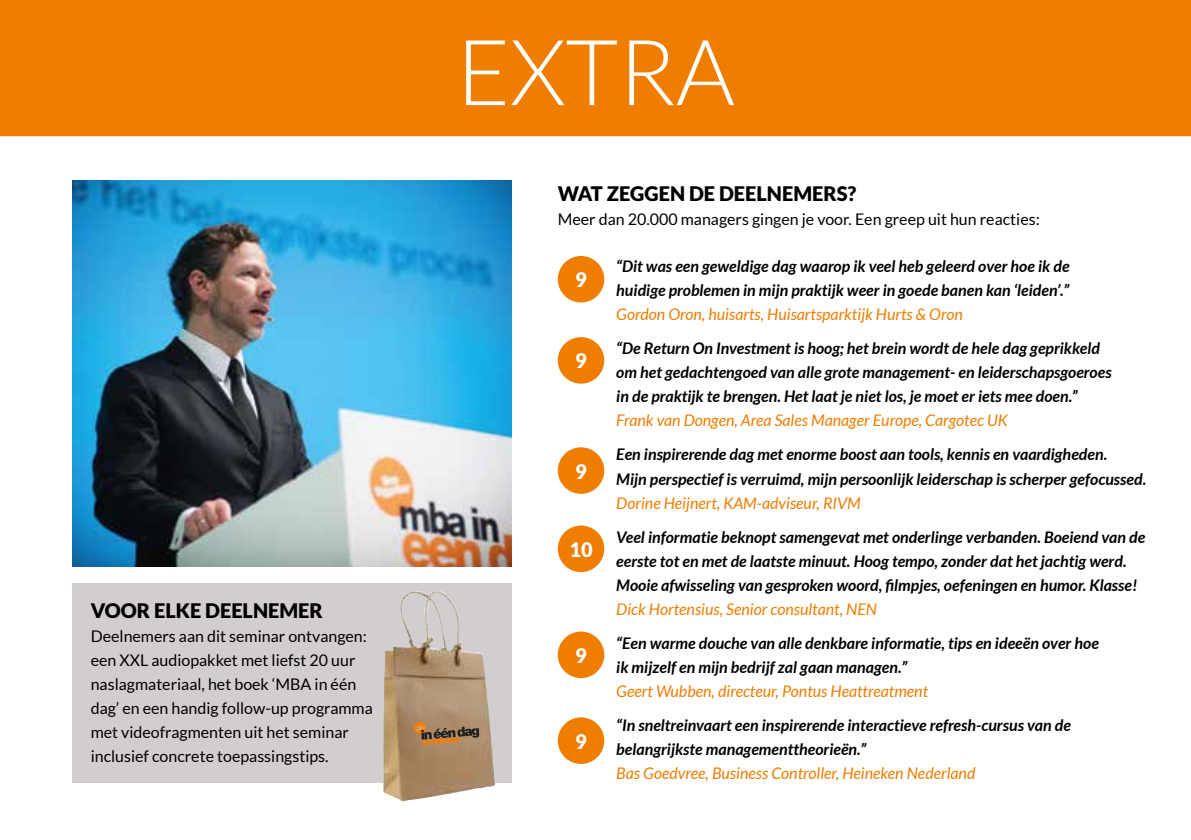
<style>
.page{position:relative;width:1191px;height:840px;background:#fff}
.page>*{position:absolute;margin:0;border:0;box-sizing:border-box;transform-origin:0 0}
.t1{font:300 91.2px "Lato";color:#fff}
.t2{font:900 20px "Lato";color:#000}
.t3{font:900 20px "Lato";color:#fff}
.t4{font:italic 700 16px/24px "Lato";color:#000}
.t5{font:16px/24px "Lato";color:#000}
.t6{font:italic 16px "Lato";color:#ef7d00}
</style>
<div class="page">
<div style="left:72px;top:583px;width:439px;height:199px;background:#d2cecf"></div>
<img style="left:72px;top:180px;width:439px;height:386px">
<div style="left:0;top:1px;width:1190px;height:136px;background:#ef7d00"></div>
<hr style="left:0;top:136px;width:1191px;height:2px;background:#fff">
<div style="left:558px;top:256px;width:46px;height:46px;background:#ef7d00;border-radius:50%"></div>
<div style="left:558px;top:337px;width:46px;height:46px;background:#ef7d00;border-radius:50%"></div>
<div style="left:558px;top:525px;width:46px;height:46px;background:#ef7d00;border-radius:50%"></div>
<div style="left:558px;top:631px;width:46px;height:46px;background:#ef7d00;border-radius:50%"></div>
<div style="left:558px;top:717px;width:46px;height:46px;background:#ef7d00;border-radius:50%"></div>
<div style="left:558px;top:447px;width:46px;height:46px;background:#ef7d00;border-radius:50%"></div>
<img style="left:382px;top:590px;width:113px;height:211px">
<svg style="left:413px;top:720px;width:66px;height:24px"></svg>
<p class="t2" style="left:91px;top:598px;width:234px">VOOR ELKE DEELNEMER</p>
<p class="t5" style="left:91px;top:623px;width:284px">Deelnemers aan dit seminar ontvangen: een XXL audiopakket met liefst 20 uur naslagmateriaal, het boek ‘MBA in één dag’ en een handig follow-up programma met videofragmenten uit het seminar inclusief concrete toepassingstips.</p>
<h1 class="t1" style="left:456px;top:23px;width:280px">EXTRA</h1>
<p class="t2" style="left:558px;top:181px;width:300px">WAT ZEGGEN DE DEELNEMERS?</p>
<p class="t5" style="left:558px;top:206px;width:483px">Meer dan 20.000 managers gingen je voor. Een greep uit hun reacties:</p>
<p class="t3" style="left:575px;top:268px;width:13px">9</p>
<p class="t3" style="left:575px;top:349px;width:13px">9</p>
<p class="t3" style="left:575px;top:459px;width:13px">9</p>
<p class="t3" style="left:569px;top:537px;width:25px">10</p>
<p class="t3" style="left:575px;top:643px;width:13px">9</p>
<p class="t3" style="left:575px;top:729px;width:13px">9</p>
<p class="t4" style="left:616px;top:254px;width:455px">“Dit was een geweldige dag waarop ik veel heb geleerd over hoe ik de huidige problemen in mijn praktijk weer in goede banen kan ‘leiden’.”</p>
<p class="t6" style="left:616px;top:305px;width:348px">Gordon Oron, huisarts, Huisartsparktijk Hurts &amp; Oron</p>
<p class="t4" style="left:616px;top:336px;width:497px">“De Return On Investment is hoog; het brein wordt de hele dag geprikkeld om het gedachtengoed van alle grote management- en leiderschapsgoeroes in de praktijk te brengen. Het laat je niet los, je moet er iets mee doen.”</p>
<p class="t6" style="left:616px;top:411px;width:393px">Frank van Dongen, Area Sales Manager Europe, Cargotec UK</p>
<p class="t4" style="left:616px;top:442px;width:531px">Een inspirerende dag met enorme boost aan tools, kennis en vaardigheden.<br>Mijn perspectief is verruimd, mijn persoonlijk leiderschap is scherper gefocussed.</p>
<p class="t6" style="left:616px;top:493px;width:246px">Dorine Heijnert, KAM-adviseur, RIVM</p>
<p class="t4" style="left:616px;top:524px;width:530px">Veel informatie beknopt samengevat met onderlinge verbanden. Boeiend van de eerste tot en met de laatste minuut. Hoog tempo, zonder dat het jachtig werd.<br>Mooie afwisseling van gesproken woord, filmpjes, oefeningen en humor. Klasse!</p>
<p class="t6" style="left:616px;top:599px;width:262px">Dick Hortensius, Senior consultant, NEN</p>
<p class="t4" style="left:616px;top:630px;width:484px">“Een warme douche van alle denkbare informatie, tips en ideeën over hoe ik mijzelf en mijn bedrijf zal gaan managen.”</p>
<p class="t6" style="left:616px;top:681px;width:313px">Geert Wubben, directeur, Pontus Heattreatment</p>
<p class="t4" style="left:616px;top:712px;width:456px">“In sneltreinvaart een inspirerende interactieve refresh-cursus van de belangrijkste managementtheorieën.”</p>
<p class="t6" style="left:616px;top:763px;width:361px">Bas Goedvree, Business Controller, Heineken Nederland</p>
</div>
